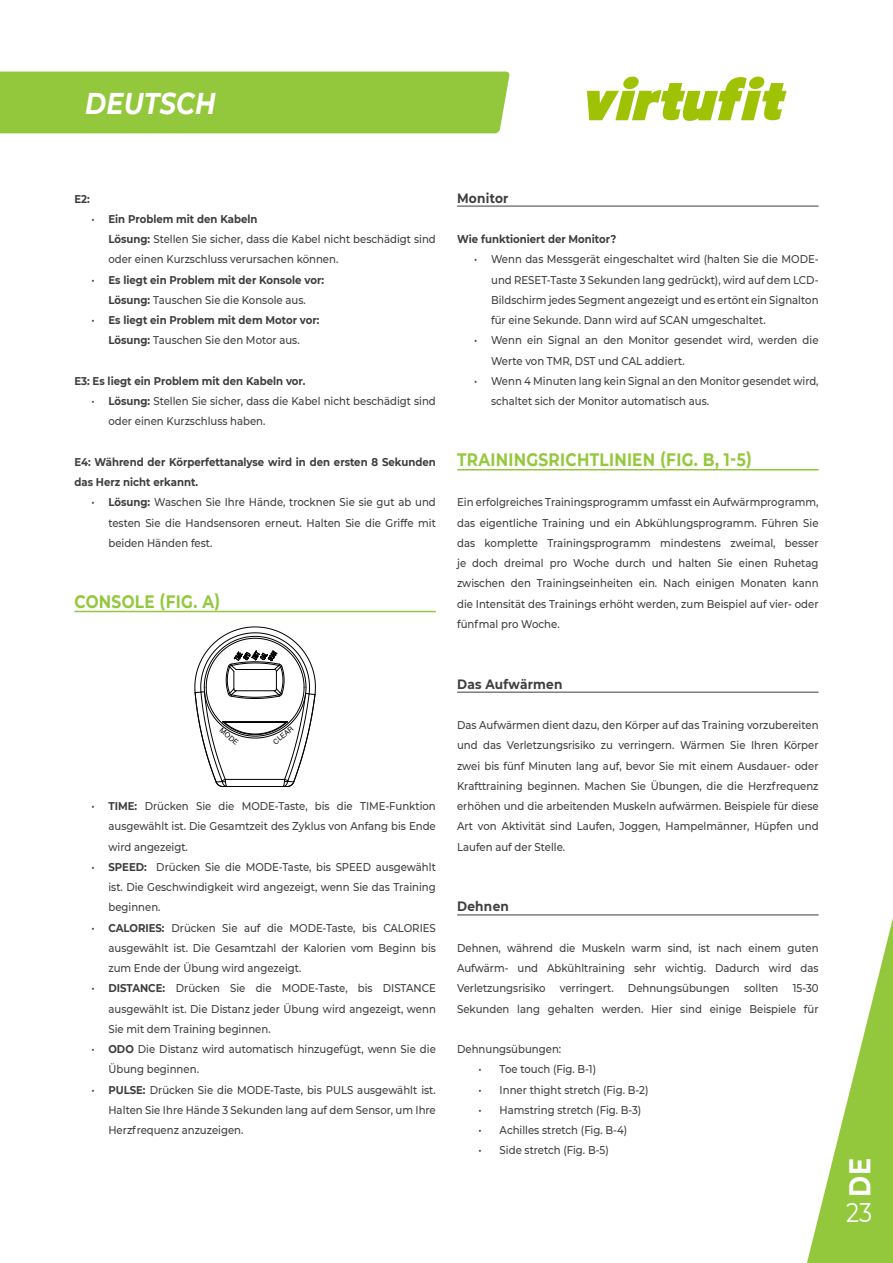
<style>
.page{position:relative;width:893px;height:1263px;background:#fff}
.page>*{position:absolute;margin:0;border:0;box-sizing:border-box;transform-origin:0 0}
.t1{font:italic 700 30px "Montserrat";letter-spacing:.01em;color:#fff;scale:.85 1}
.t2{font:700 30px "Montserrat";color:#fff;scale:.85 1}
.t3{font:27px "Montserrat";color:#fff;scale:.85 1}
.t4{font:700 18px "Montserrat";letter-spacing:.02em;color:#94c83c;scale:.85 1}
.t5{font:700 13.5px "Montserrat";letter-spacing:.02em;color:#3e3e3f;scale:.9 1}
.t6{font:500 11.25px/20.2px "Montserrat";color:#3e3e3f;text-align:justify;scale:.9 1}
.t7{font:700 11.25px/20.2px "Montserrat";color:#3e3e3f;text-align:center;scale:.9 1}
.t8{font:7.2px "Helvetica";color:#000001}
.s1{font-weight:700}
.s2{font-weight:500}
</style>
<div class="page">
<div style="left:0;top:72px;width:510px;height:61px;background:#94c83c"></div>
<svg style="left:587px;top:77px;width:199px;height:44px"></svg>
<svg style="left:798px;top:915px;width:95px;height:348px"></svg>
<hr style="left:457px;top:206px;width:362px;height:1px;background:#3e3e3f">
<hr style="left:457px;top:469px;width:362px;height:1px;background:#94c83c">
<hr style="left:457px;top:692px;width:362px;height:1px;background:#3e3e3f">
<hr style="left:457px;top:914px;width:362px;height:1px;background:#3e3e3f">
<hr style="left:74px;top:611px;width:362px;height:1px;background:#94c83c">
<svg style="left:194px;top:626px;width:122px;height:161px"></svg>
<hr style="left:225px;top:722px;width:61px;height:1px;background:#000001">
<h1 class="t1" style="left:85px;top:86px;width:155px">DEUTSCH</h1>
<p class="t7" style="left:74px;top:188px;width:19px">E2:</p>
<p class="t6" style="left:108px;top:209px;width:365px;text-align:left;text-indent:-17px">• <span class="s1">Ein Problem mit den Kabeln<br>Lösung:</span> Stellen Sie sicher, dass die Kabel nicht beschädigt sind oder einen Kurzschluss verursachen können.</p>
<p class="t7" style="left:91px;top:269px;width:260px"><span class="s2">•</span> Es liegt ein Problem mit der Konsole vor:<br>Lösung: <span class="s2">Tauschen Sie die Konsole aus.</span></p>
<p class="t7" style="left:91px;top:309px;width:255px"><span class="s2">•</span> Es liegt ein Problem mit dem Motor vor:<br>Lösung: <span class="s2">Tauschen Sie den Motor aus.</span></p>
<p class="t7" style="left:74px;top:371px;width:258px">E3: Es liegt ein Problem mit den Kabeln vor.</p>
<p class="t6" style="left:108px;top:391px;width:365px;text-indent:-17px">• <span class="s1">Lösung:</span> Stellen Sie sicher, dass die Kabel nicht beschädigt sind oder einen Kurzschluss haben.</p>
<p class="t7" style="left:74px;top:452px;width:403px;text-align:left">E4: Während der Körperfettanalyse wird in den ersten 8 Sekunden das Herz nicht erkannt.</p>
<p class="t6" style="left:108px;top:492px;width:365px;text-indent:-17px">• <span class="s1">Lösung:</span> Waschen Sie Ihre Hände, trocknen Sie sie gut ab und testen Sie die Handsensoren erneut. Halten Sie die Griffe mit beiden Händen fest.</p>
<h3 class="t4" style="left:74px;top:591px;width:173px">CONSOLE (FIG. A)</h3>
<p class="t8" style="left:224px;top:726px;width:23px;rotate:40deg">MODE</p>
<p class="t8" style="left:271px;top:739px;width:25px;rotate:-40deg">CLEAR</p>
<p class="t6" style="left:108px;top:796px;width:365px;text-indent:-17px">• <span class="s1">TIME:</span> Drücken Sie die MODE-Taste, bis die TIME-Funktion ausgewählt ist. Die Gesamtzeit des Zyklus von Anfang bis Ende wird angezeigt.</p>
<p class="t6" style="left:108px;top:857px;width:365px;text-indent:-17px">• <span class="s1">SPEED:</span> Drücken Sie die MODE-Taste, bis SPEED ausgewählt ist. Die Geschwindigkeit wird angezeigt, wenn Sie das Training beginnen.</p>
<p class="t6" style="left:108px;top:918px;width:365px;text-indent:-17px">• <span class="s1">CALORIES:</span> Drücken Sie auf die MODE-Taste, bis CALORIES ausgewählt ist. Die Gesamtzahl der Kalorien vom Beginn bis zum Ende der Übung wird angezeigt.</p>
<p class="t6" style="left:108px;top:978px;width:365px;text-indent:-17px">• <span class="s1">DISTANCE:</span> Drücken Sie die MODE-Taste, bis DISTANCE ausgewählt ist. Die Distanz jeder Übung wird angezeigt, wenn Sie mit dem Training beginnen.</p>
<p class="t6" style="left:108px;top:1039px;width:365px;text-indent:-17px">• <span class="s1">ODO</span> Die Distanz wird automatisch hinzugefügt, wenn Sie die<br>Übung beginnen.</p>
<p class="t6" style="left:108px;top:1080px;width:365px;text-indent:-17px">• <span class="s1">PULSE:</span> Drücken Sie die MODE-Taste, bis PULS ausgewählt ist.<br>Halten Sie Ihre Hände 3 Sekunden lang auf dem Sensor, um Ihre Herzfrequenz anzuzeigen.</p>
<p class="t5" style="left:457px;top:190px;width:59px">Monitor</p>
<p class="t7" style="left:457px;top:229px;width:178px">Wie funktioniert der Monitor?</p>
<p class="t6" style="left:491px;top:249px;width:365px;text-indent:-17px">• Wenn das Messgerät eingeschaltet wird (halten Sie die MODE&shy;und RESET-Taste 3 Sekunden lang gedrückt), wird auf dem LCD-Bildschirm jedes Segment angezeigt und es ertönt ein Signalton für eine Sekunde. Dann wird auf SCAN umgeschaltet.</p>
<p class="t6" style="left:491px;top:330px;width:365px;text-indent:-17px">• Wenn ein Signal an den Monitor gesendet wird, werden die<br>Werte von TMR, DST und CAL addiert.</p>
<p class="t6" style="left:491px;top:371px;width:365px;text-indent:-17px">• Wenn 4 Minuten lang kein Signal an den Monitor gesendet wird, schaltet sich der Monitor automatisch aus.</p>
<h3 class="t4" style="left:457px;top:446px;width:348px">TRAININGSRICHTLINIEN (FIG. B, 1-5)</h3>
<p class="t6" style="left:457px;top:492px;width:403px">Ein erfolgreiches Trainingsprogramm umfasst ein Aufwärmprogramm, das eigentliche Training und ein Abkühlungsprogramm. Führen Sie das komplette Trainingsprogramm mindestens zweimal, besser je doch dreimal pro Woche durch und halten Sie einen Ruhetag zwischen den Trainingseinheiten ein. Nach einigen Monaten kann die Intensität des Trainings erhöht werden, zum Beispiel auf vier- oder fünfmal pro Woche.</p>
<p class="t5" style="left:457px;top:676px;width:119px">Das Aufwärmen</p>
<p class="t6" style="left:457px;top:715px;width:403px">Das Aufwärmen dient dazu, den Körper auf das Training vorzubereiten und das Verletzungsrisiko zu verringern. Wärmen Sie Ihren Körper zwei bis fünf Minuten lang auf, bevor Sie mit einem Ausdauer- oder Krafttraining beginnen. Machen Sie Übungen, die die Herzfrequenz erhöhen und die arbeitenden Muskeln aufwärmen. Beispiele für diese Art von Aktivität sind Laufen, Joggen, Hampelmänner, Hüpfen und Laufen auf der Stelle.</p>
<p class="t5" style="left:457px;top:899px;width:59px">Dehnen</p>
<p class="t6" style="left:457px;top:938px;width:403px">Dehnen, während die Muskeln warm sind, ist nach einem guten Aufwärm- und Abkühltraining sehr wichtig. Dadurch wird das Verletzungsrisiko</p>
<p class="t6" style="left:560px;top:978px;width:61px">verringert.</p>
<p class="t6" style="left:628px;top:978px;width:115px">Dehnungsübungen</p>
<p class="t6" style="left:744px;top:978px;width:40px">sollten</p>
<p class="t6" style="left:457px;top:978px;width:403px;text-align:right">15-30<br>Sekunden lang gehalten werden. Hier sind einige Beispiele für</p>
<p class="t6" style="left:457px;top:1039px;width:117px">Dehnungsübungen:</p>
<p class="t6" style="left:478px;top:1059px;width:132px">• Toe touch (Fig. B-1)</p>
<p class="t6" style="left:478px;top:1080px;width:190px">• Inner thight stretch (Fig. B-2)</p>
<p class="t6" style="left:478px;top:1100px;width:183px">• Hamstring stretch (Fig. B-3)</p>
<p class="t6" style="left:478px;top:1120px;width:167px">• Achilles stretch (Fig. B-4)</p>
<p class="t6" style="left:478px;top:1140px;width:146px">• Side stretch (Fig. B-5)</p>
<h1 class="t2" style="left:843px;top:1197px;width:48px;rotate:-90deg">DE</h1>
<h2 class="t3" style="left:846px;top:1197px;width:32px">23</h2>
</div>
